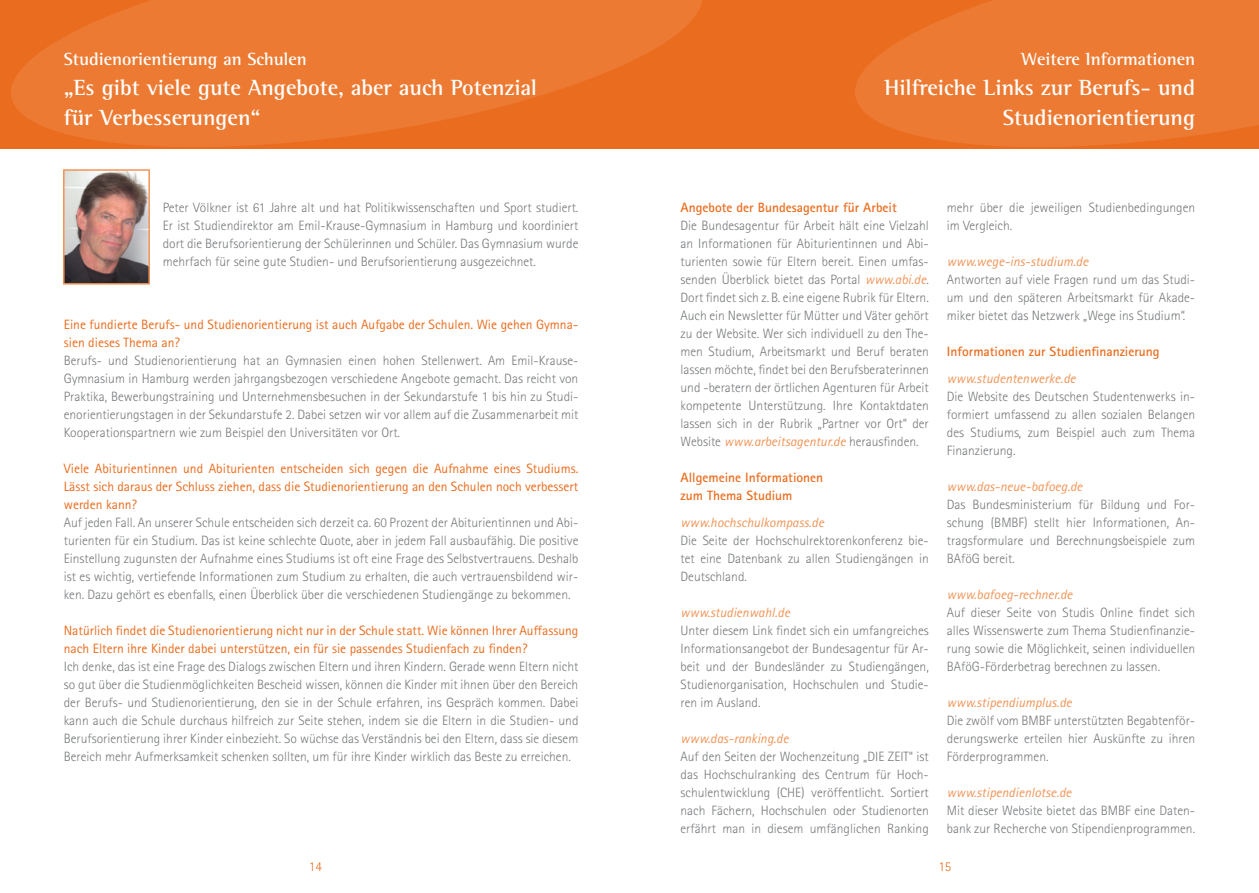
<style>
.page{position:relative;width:1259px;height:893px;background:#fff}
.page>*{position:absolute;margin:0;border:0;box-sizing:border-box;transform-origin:0 0}
.t1{font:700 22.5px/30px "Rotis Semi Serif";color:#fff}
.t2{font:700 18px "Rotis Semi Serif";color:#fff}
.t3{font:300 13.5px/18px "Rotis Sans Serif";color:#76787b;text-align:justify}
.t4{font:13.5px/18px "Rotis Sans Serif";color:#ea6d1f}
.t5{font:italic 13.5px "Rotis Sans Serif";color:#f19558}
.t6{font:700 13.5px/18px "Rotis Sans Serif";color:#ea6d1f}
.t7{font:300 13.5px "Rotis Sans Serif";color:#ea6d1f}
.s1{font-weight:400;font-style:italic;color:#f19558}
</style>
<div class="page">
<div style="left:630px;top:0;width:629px;height:149px;background:#ea6d1f"></div>
<svg style="left:4px;top:0;width:698px;height:149px;background:#eb762c"></svg>
<img style="left:66px;top:172px;width:81px;height:110px">
<div style="left:63px;top:169px;width:87px;height:116px;border:2px solid #f19558"></div>
<svg style="left:855px;top:0;width:404px;height:147px;background:#eb782f"></svg>
<h2 class="t2" style="left:64px;top:48px;width:244px">Studienorientierung an Schulen</h2>
<h1 class="t1" style="left:64px;top:72px;width:475px">„Es gibt viele gute Angebote, aber auch Potenzial für Verbesserungen“</h1>
<p class="t3" style="left:163px;top:198px;width:417px">Peter Völkner ist 61 Jahre alt und hat Politikwissenschaften und Sport studiert.<br>Er ist Studiendirektor am Emil-Krause-Gymnasium in Hamburg und koordiniert dort die Berufsorientierung der Schülerinnen und Schüler. Das Gymnasium wurde mehrfach für seine gute Studien- und Berufsorientierung ausgezeichnet.</p>
<p class="t4" style="left:64px;top:315px;width:516px">Eine fundierte Berufs- und Studienorientierung ist auch Aufgabe der Schulen. Wie gehen Gymna&shy;sien dieses Thema an?</p>
<p class="t3" style="left:64px;top:351px;width:516px">Berufs- und Studienorientierung hat an Gymnasien einen hohen Stellenwert. Am Emil-Krause-Gymnasium in Hamburg werden jahrgangsbezogen verschiedene Angebote gemacht. Das reicht von Praktika, Bewerbungstraining und Unternehmensbesuchen in der Sekundarstufe 1 bis hin zu Studi&shy;enorientierungstagen in der Sekundarstufe 2. Dabei setzen wir vor allem auf die Zusammenarbeit mit Kooperationspartnern wie zum Beispiel den Universitäten vor Ort.</p>
<p class="t4" style="left:64px;top:459px;width:516px;text-align:justify">Viele Abiturientinnen und Abiturienten entscheiden sich gegen die Aufnahme eines Studiums.<br>Lässt sich daraus der Schluss ziehen, dass die Studienorientierung an den Schulen noch verbessert werden kann?</p>
<p class="t3" style="left:64px;top:513px;width:516px">Auf jeden Fall. An unserer Schule entscheiden sich derzeit ca. 60 Prozent der Abiturientinnen und Abi&shy;turienten für ein Studium. Das ist keine schlechte Quote, aber in jedem Fall ausbaufähig. Die positive Einstellung zugunsten der Aufnahme eines Studiums ist oft eine Frage des Selbstvertrauens. Deshalb ist es wichtig, vertiefende Informationen zum Studium zu erhalten, die auch vertrauensbildend wir&shy;ken. Dazu gehört es ebenfalls, einen Überblick über die verschiedenen Studiengänge zu bekommen.</p>
<p class="t4" style="left:64px;top:621px;width:516px">Natürlich findet die Studienorientierung nicht nur in der Schule statt. Wie können Ihrer Auffassung nach Eltern ihre Kinder dabei unterstützen, ein für sie passendes Studienfach zu finden?</p>
<p class="t3" style="left:64px;top:657px;width:516px">Ich denke, das ist eine Frage des Dialogs zwischen Eltern und ihren Kindern. Gerade wenn Eltern nicht so gut über die Studienmöglichkeiten Bescheid wissen, können die Kinder mit ihnen über den Bereich der Berufs- und Studienorientierung, den sie in der Schule erfahren, ins Gespräch kommen. Dabei kann auch die Schule durchaus hilfreich zur Seite stehen, indem sie die Eltern in die Studien- und Berufsorientierung ihrer Kinder einbezieht. So wüchse das Verständnis bei den Eltern, dass sie diesem Bereich mehr Aufmerksamkeit schenken sollten, um für ihre Kinder wirklich das Beste zu erreichen.</p>
<h2 class="t2" style="left:1021px;top:49px;width:175px">Weitere Informationen</h2>
<h1 class="t1" style="left:884px;top:73px;width:312px;text-align:right">Hilfreiche Links zur Berufs- und<br>Studienorientierung</h1>
<p class="t6" style="left:680px;top:198px;width:218px">Angebote der Bundesagentur für Arbeit</p>
<p class="t3" style="left:680px;top:216px;width:250px">Die Bundesagentur für Arbeit hält eine Vielzahl an Informationen für Abiturientinnen und Abi&shy;turienten sowie für Eltern bereit. Einen umfas&shy;senden Überblick bietet das Portal <span class="s1">www.abi.de</span>.<br>Dort findet sich z.B. eine eigene Rubrik für Eltern.<br>Auch ein Newsletter für Mütter und Väter gehört zu der Website. Wer sich individuell zu den The&shy;men Studium, Arbeitsmarkt und Beruf beraten lassen möchte, findet bei den Berufsberaterinnen und -beratern der örtlichen Agenturen für Arbeit kompetente Unterstützung. Ihre Kontaktdaten lassen sich in der Rubrik „Partner vor Ort“ der Website <span class="s1">www.arbeitsagentur.de</span> herausfinden.</p>
<p class="t6" style="left:680px;top:468px;width:144px">Allgemeine Informationen zum Thema Studium</p>
<p class="t5" style="left:680px;top:514px;width:145px">www.hochschulkompass.de</p>
<p class="t3" style="left:680px;top:531px;width:250px">Die Seite der Hochschulrektorenkonferenz bie&shy;tet eine Datenbank zu allen Studiengängen in Deutschland.</p>
<p class="t5" style="left:680px;top:604px;width:111px">www.studienwahl.de</p>
<p class="t3" style="left:680px;top:621px;width:250px">Unter diesem Link findet sich ein umfangreiches Informationsangebot der Bundesagentur für Ar&shy;beit und der Bundesländer zu Studiengängen, Studienorganisation, Hochschulen und Studie&shy;ren im Ausland.</p>
<p class="t5" style="left:680px;top:730px;width:110px">www.das-ranking.de</p>
<p class="t3" style="left:680px;top:747px;width:250px">Auf den Seiten der Wochenzeitung „DIE ZEIT“ ist das Hochschulranking des Centrum für Hoch&shy;schulentwicklung (CHE) veröffentlicht. Sortiert nach Fächern, Hochschulen oder Studienorten erfährt man in diesem umfänglichen Ranking</p>
<p class="t3" style="left:947px;top:198px;width:250px">mehr über die jeweiligen Studienbedingungen im Vergleich.</p>
<p class="t5" style="left:947px;top:253px;width:143px">www.wege-ins-studium.de</p>
<p class="t3" style="left:947px;top:270px;width:250px">Antworten auf viele Fragen rund um das Studi&shy;um und den späteren Arbeitsmarkt für Akade&shy;miker bietet das Netzwerk „Wege ins Studium“.</p>
<p class="t6" style="left:947px;top:342px;width:214px">Informationen zur Studienfinanzierung</p>
<p class="t5" style="left:947px;top:370px;width:130px">www.studentenwerke.de</p>
<p class="t3" style="left:947px;top:387px;width:250px">Die Website des Deutschen Studentenwerks in&shy;formiert umfassend zu allen sozialen Belangen des Studiums, zum Beispiel auch zum Thema Finanzierung.</p>
<p class="t5" style="left:947px;top:478px;width:137px">www.das-neue-bafoeg.de</p>
<p class="t3" style="left:947px;top:495px;width:250px">Das Bundesministerium für Bildung und For&shy;schung (BMBF) stellt hier Informationen, An&shy;tragsformulare und Berechnungsbeispiele zum BAföG bereit.</p>
<p class="t5" style="left:947px;top:586px;width:127px">www.bafoeg-rechner.de</p>
<p class="t3" style="left:947px;top:603px;width:250px">Auf dieser Seite von Studis Online findet sich alles Wissenswerte zum Thema Studienfinanzie&shy;rung sowie die Möglichkeit, seinen individuellen BAföG-Förderbetrag berechnen zu lassen.</p>
<p class="t5" style="left:947px;top:694px;width:126px">www.stipendiumplus.de</p>
<p class="t3" style="left:947px;top:711px;width:250px">Die zwölf vom BMBF unterstützten Begabtenför&shy;derungswerke erteilen hier Auskünfte zu ihren Förderprogrammen.</p>
<p class="t5" style="left:947px;top:784px;width:126px">www.stipendienlotse.de</p>
<p class="t3" style="left:947px;top:801px;width:250px">Mit dieser Website bietet das BMBF eine Daten&shy;bank zur Recherche von Stipendienprogrammen.</p>
<p class="t7" style="left:309px;top:859px;width:14px">145</p>
<p class="t7" style="left:938px;top:859px;width:14px">15</p>
</div>
